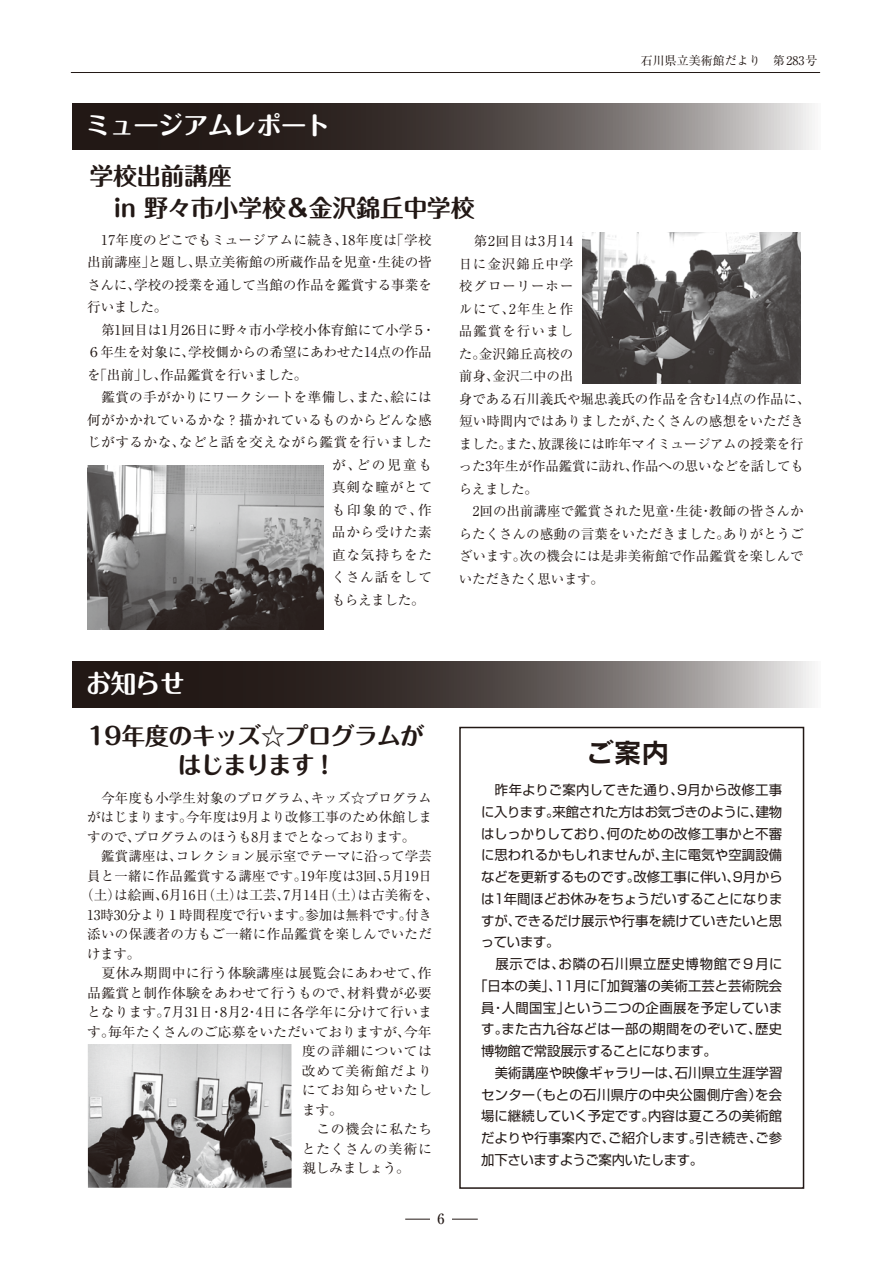
<style>
.page{position:relative;width:893px;height:1263px;background:#fff}
.page>*{position:absolute;margin:0;border:0;box-sizing:border-box;transform-origin:0 0}
.t1{font:27px "Rodin CID B";color:#221815}
.t2{font:700 25.5px "Maru Fo Pro";letter-spacing:-.035em;color:#fff}
.t3{font:700 24px/32px "Maru Fo Pro";letter-spacing:-.015em;color:#221815}
.t4{font:700 23.85px/29.7px "Maru Fo Pro";letter-spacing:-.04em;color:#221815;text-align:center}
.t5{font:500 14.1px "Ryumin Pro";color:#221815}
.t6{font:13.5px/22.5px "Ryumin Pro";letter-spacing:.005em;color:#221815}
.t7{font:13.5px "Shin Go Pro";letter-spacing:.005em;color:#221815}
.t8{font:13.5px "Ryumin Pro";letter-spacing:.025em;color:#221815}
.t9{font:13.5px "Shin Go Pro";letter-spacing:.025em;color:#221815}
.t10{font:13.5px "Ryumin Pro";letter-spacing:-.015em;color:#221815}
.t11{font:13.5px "Shin Go Pro";letter-spacing:-.02em;color:#221815}
.t12{font:13.5px "Ryumin Pro";letter-spacing:-.03em;color:#221815}
.t13{font:13.5px "Ryumin Pro";letter-spacing:.045em;color:#221815}
.t14{font:13.5px "Ryumin Pro";letter-spacing:.035em;color:#221815}
.t15{font:13.5px "Shin Go Pro";letter-spacing:.03em;color:#221815}
.t16{font:13.5px "Shin Go Pro";letter-spacing:.055em;color:#221815}
.t17{font:13.5px "Shin Go Pro";letter-spacing:-.025em;color:#221815}
.t18{font:13.5px "Ryumin Pro";letter-spacing:.05em;color:#221815}
.t19{font:13.5px "Ryumin Pro";letter-spacing:.055em;color:#221815}
.t20{font:13.5px "Ryumin Pro";letter-spacing:.04em;color:#221815}
.t21{font:13.5px "Ryumin Pro";letter-spacing:.06em;color:#221815}
.t22{font:12px "Ryumin Pro";color:#221815}
</style>
<div class="page">
<svg style="left:73px;top:103px;width:739px;height:46px;background:#59514f"></svg>
<img style="left:88px;top:466px;width:235px;height:164px">
<img style="left:582px;top:233px;width:219px;height:150px">
<svg style="left:73px;top:661px;width:739px;height:46px;background:#59514f"></svg>
<img style="left:88px;top:1044px;width:204px;height:144px">
<hr style="left:71px;top:72px;width:749px;height:1px;background:#221815">
<hr style="left:405px;top:1219px;width:73px;height:1px;background:#221815">
<div style="left:431px;top:1208px;width:21px;height:20px;background:#fff"></div>
<div style="left:459px;top:727px;width:345px;height:462px;border:2px solid #221815"></div>
<h2 class="t2" style="left:85px;top:105px;width:247px">ミュージアムレポート</h2>
<h3 class="t3" style="left:113px;top:157px;width:363px;text-indent:-24px">学校出前講座<br>in 野々市小学校＆金沢錦丘中学校</h3>
<p class="t22" style="left:641px;top:51px;width:178px">石川県立美術館だより　第283号</p>
<p class="t6" style="left:87px;top:227px;width:346px">　17年度のどこでもミュージアムに続き、18年度は「学校</p>
<p class="t6" style="left:87px;top:250px;width:346px">出前講座」と題し、県立美術館の所蔵作品を児童・生徒の皆</p>
<p class="t6" style="left:87px;top:272px;width:346px">さんに、学校の授業を通して当館の作品を鑑賞する事業を</p>
<p class="t6" style="left:87px;top:295px;width:82px">行いました。</p>
<p class="t6" style="left:87px;top:317px;width:350px">　第1回目は1月26日に野々市小学校小体育館にて小学５・</p>
<p class="t6" style="left:87px;top:340px;width:346px">６年生を対象に、学校側からの希望にあわせた14点の作品</p>
<p class="t10" style="left:87px;top:364px;width:222px">を「出前」し、作品鑑賞を行いました。</p>
<p class="t6" style="left:87px;top:385px;width:346px">　鑑賞の手がかりにワークシートを準備し、また、絵には</p>
<p class="t6" style="left:87px;top:407px;width:346px">何がかかれているかな？描かれているものからどんな感</p>
<p class="t14" style="left:87px;top:431px;width:346px">じがするかな、などと話を交えながら鑑賞を行いました</p>
<p class="t6" style="left:332px;top:452px;width:102px">が、どの児童も</p>
<p class="t18" style="left:332px;top:476px;width:101px">真剣な瞳がとて</p>
<p class="t6" style="left:332px;top:497px;width:102px">も印象的で、作</p>
<p class="t19" style="left:332px;top:521px;width:101px">品から受けた素</p>
<p class="t19" style="left:332px;top:544px;width:101px">直な気持ちをた</p>
<p class="t21" style="left:332px;top:566px;width:102px">くさん話をして</p>
<p class="t6" style="left:332px;top:587px;width:94px">もらえました。</p>
<p class="t6" style="left:459px;top:229px;width:353px">　第2回目は3月14<br>日に金沢錦丘中学<br>校グローリーホー<br>ルにて、2年生と作<br>品鑑賞を行いまし<br>た。金沢錦丘高校の<br>前身、金沢二中の出<br>身である石川義氏や堀忠義氏の作品を含む14点の作品に、短い時間内ではありましたが、たくさんの感想をいただきました。また、放課後には昨年マイミュージアムの授業を行った3年生が作品鑑賞に訪れ、作品への思いなどを話してもらえました。<br>　2回の出前講座で鑑賞された児童・生徒・教師の皆さんからたくさんの感動の言葉をいただきました。ありがとうございます。次の機会には是非美術館で作品鑑賞を楽しんでいただきたく思います。</p>
<h2 class="t2" style="left:86px;top:663px;width:101px">お知らせ</h2>
<h3 class="t4" style="left:88px;top:718px;width:338px">19年度のキッズ☆プログラムがはじまります！</h3>
<p class="t6" style="left:87px;top:785px;width:346px">　今年度も小学生対象のプログラム、キッズ☆プログラム</p>
<p class="t10" style="left:87px;top:806px;width:346px">がはじまります。今年度は9月より改修工事のため休館しま</p>
<p class="t12" style="left:87px;top:826px;width:330px">すので、プログラムのほうも8月までとなっております。</p>
<p class="t6" style="left:87px;top:844px;width:346px">　鑑賞講座は、コレクション展示室でテーマに沿って学芸</p>
<p class="t8" style="left:87px;top:865px;width:346px">員と一緒に作品鑑賞する講座です。19年度は3回、5月19日</p>
<p class="t6" style="left:80px;top:883px;width:360px">（土）は絵画、6月16日（土）は工芸、7月14日（土）は古美術を、</p>
<p class="t6" style="left:87px;top:902px;width:346px">13時30分より１時間程度で行います。参加は無料です。付き</p>
<p class="t8" style="left:87px;top:923px;width:346px">添いの保護者の方もご一緒に作品鑑賞を楽しんでいただ</p>
<p class="t6" style="left:87px;top:941px;width:55px">けます。</p>
<p class="t6" style="left:102px;top:961px;width:332px">夏休み期間中に行う体験講座は展覧会にあわせて、作</p>
<p class="t6" style="left:87px;top:980px;width:346px">品鑑賞と制作体験をあわせて行うもので、材料費が必要</p>
<p class="t6" style="left:87px;top:1000px;width:347px">となります。7月31日・8月2・4日に各学年に分けて行いま</p>
<p class="t6" style="left:87px;top:1019px;width:346px">す。毎年たくさんのご応募をいただいておりますが、今年</p>
<p class="t20" style="left:302px;top:1040px;width:132px">度の詳細については</p>
<p class="t18" style="left:302px;top:1060px;width:132px">改めて美術館だより</p>
<p class="t13" style="left:302px;top:1079px;width:132px">にてお知らせいたし</p>
<p class="t6" style="left:302px;top:1097px;width:43px">ます。</p>
<p class="t13" style="left:302px;top:1118px;width:131px">　この機会に私たち</p>
<p class="t13" style="left:302px;top:1138px;width:132px">とたくさんの美術に</p>
<p class="t12" style="left:302px;top:1157px;width:110px">親しみましょう。</p>
<p class="t5" style="left:438px;top:1207px;width:9px">6</p>
<h1 class="t1" style="left:586px;top:734px;width:85px">ご案内</h1>
<p class="t7" style="left:481px;top:779px;width:303px">　昨年よりご案内してきた通り、9月から改修工事</p>
<p class="t11" style="left:481px;top:800px;width:303px">に入ります。来館された方はお気づきのように、建物</p>
<p class="t7" style="left:481px;top:822px;width:303px">はしっかりしており、何のための改修工事かと不審</p>
<p class="t7" style="left:481px;top:844px;width:303px">に思われるかもしれませんが、主に電気や空調設備</p>
<p class="t7" style="left:481px;top:866px;width:303px">などを更新するものです。改修工事に伴い、9月から</p>
<p class="t7" style="left:481px;top:887px;width:303px">は1年間ほどお休みをちょうだいすることになりま</p>
<p class="t7" style="left:481px;top:909px;width:303px">すが、できるだけ展示や行事を続けていきたいと思</p>
<p class="t7" style="left:481px;top:931px;width:80px">っています。</p>
<p class="t16" style="left:481px;top:953px;width:303px">　展示では、お隣の石川県立歴史博物館で９月に</p>
<p class="t7" style="left:474px;top:974px;width:309px">「日本の美」、11月に「加賀藩の美術工芸と芸術院会</p>
<p class="t15" style="left:481px;top:996px;width:303px">員・人間国宝」という二つの企画展を予定していま</p>
<p class="t9" style="left:481px;top:1018px;width:303px">す。また古九谷などは一部の期間をのぞいて、歴史</p>
<p class="t11" style="left:481px;top:1040px;width:237px">博物館で常設展示することになります。</p>
<p class="t7" style="left:481px;top:1061px;width:303px">　美術講座や映像ギャラリーは、石川県立生涯学習</p>
<p class="t9" style="left:481px;top:1083px;width:303px">センター（もとの石川県庁の中央公園側庁舎）を会</p>
<p class="t7" style="left:481px;top:1105px;width:303px">場に継続していく予定です。内容は夏ころの美術館</p>
<p class="t7" style="left:481px;top:1127px;width:303px">だよりや行事案内で、ご紹介します。引き続き、ご参</p>
<p class="t17" style="left:481px;top:1148px;width:223px">加下さいますようご案内いたします。</p>
</div>
